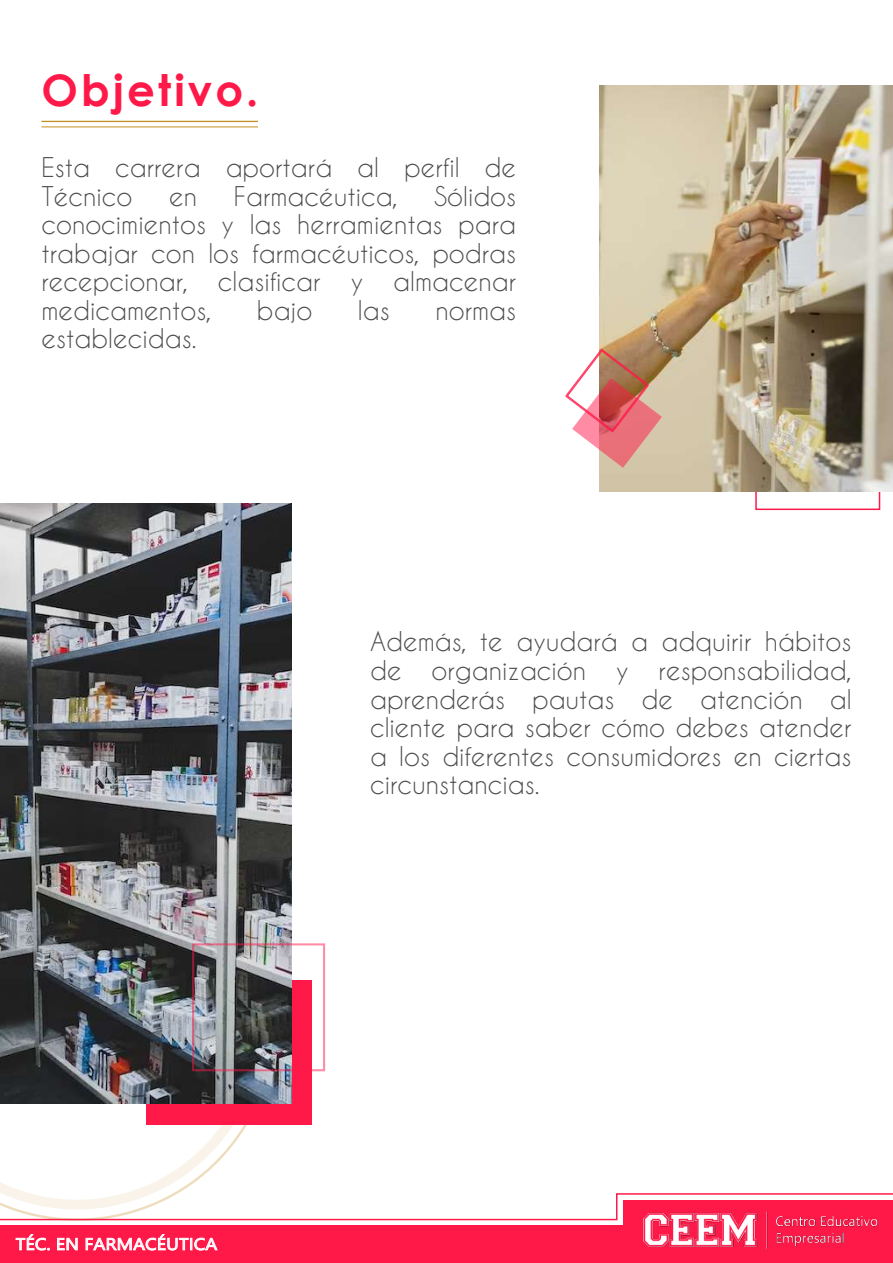
<style>
.page{position:relative;width:893px;height:1263px;background:#fff}
.page>*{position:absolute;margin:0;border:0;box-sizing:border-box;transform-origin:0 0}
.t1{font:700 43.5px "Century Gothic";letter-spacing:.07em;color:#ff1949}
.t2{font:25.5px/28.5px "Caviar Dreams";color:#4d4d4d;text-align:justify}
.t3{font:16.5px "Segoe UI Historic";letter-spacing:.01em;color:#fff;scale:1.11 1}
</style>
<div class="page">
<svg style="left:0;top:1103px;width:247px;height:89px"></svg>
<div style="left:146px;top:980px;width:166px;height:145px;background:#ff1949"></div>
<div style="left:755px;top:390px;width:125px;height:120px;border:2px solid #ff1949"></div>
<img style="left:0;top:503px;width:292px;height:600px">
<img style="left:599px;top:85px;width:294px;height:406px">
<svg style="left:565px;top:349px;width:97px;height:119px"></svg>
<div style="left:623px;top:1200px;width:270px;height:63px;background:#ff1949"></div>
<svg style="left:0;top:1192px;width:893px;height:29px"></svg>
<img style="left:643px;top:1212px;width:234px;height:37px">
<div style="left:0;top:1226px;width:629px;height:37px;background:#ff1949"></div>
<svg style="left:16px;top:1234px;width:34px;height:16px"></svg>
<svg style="left:57px;top:1237px;width:21px;height:13px"></svg>
<svg style="left:86px;top:1234px;width:132px;height:17px"></svg>
<hr style="left:41px;top:121px;width:217px;height:1px;background:#c48e22">
<hr style="left:41px;top:127px;width:217px;height:1px;background:#c48e22">
<h1 class="t1" style="left:41px;top:57px;width:218px">Objetivo.</h1>
<p class="t2" style="left:41px;top:153px;width:476px">Esta carrera aportará al perfil de<br>Técnico</p>
<p class="t2" style="left:41px;top:181px;width:476px;text-indent:393px">Sólidos conocimientos y las herramientas para trabajar con los farmacéuticos, podras recepcionar, clasificar y almacenar medicamentos,</p>
<p class="t2" style="left:169px;top:181px;width:29px">en</p>
<p class="t2" style="left:234px;top:181px;width:165px">Farmacéutica,</p>
<p class="t2" style="left:257px;top:295px;width:57px">bajo</p>
<p class="t2" style="left:358px;top:295px;width:33px">las</p>
<p class="t2" style="left:435px;top:295px;width:82px">normas</p>
<p class="t2" style="left:41px;top:324px;width:156px">establecidas.</p>
<p class="t2" style="left:370px;top:627px;width:483px">Además, te ayudará a adquirir hábitos de organización y responsabilidad, aprenderás pautas de atención al cliente para saber cómo debes atender a los diferentes consumidores en ciertas circunstancias.</p>
<p class="t3" style="left:16px;top:1234px;width:183px">TÉC. EN FARMACÉUTICA</p>
</div>
